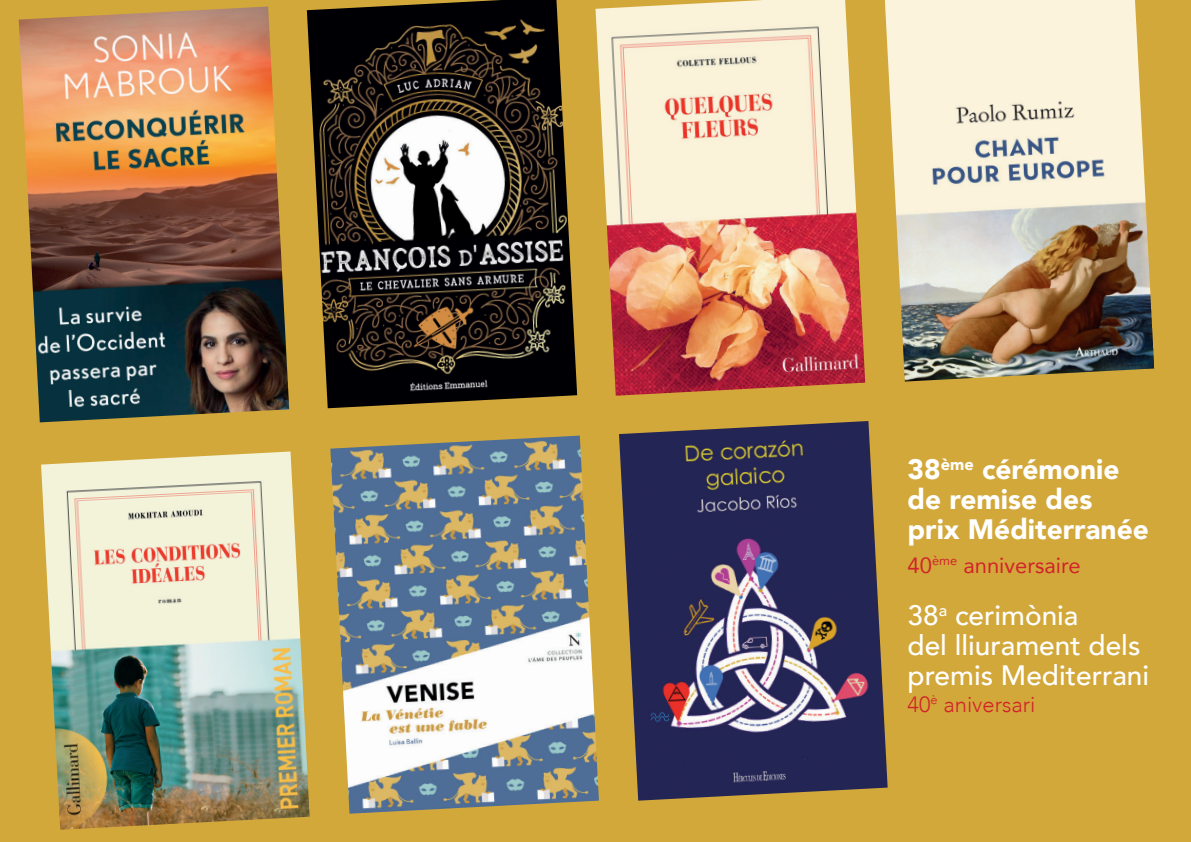
<style>
.page{position:relative;width:1191px;height:842px;background:#d3a83a}
.page>*{position:absolute;margin:0;border:0;box-sizing:border-box;transform-origin:0 0}
.t1{font:500 28px/30px "Avenir";color:#fff}
.t2{font:900 28px/30px "Avenir";color:#fff}
.t3{font:22px "Avenir";color:#d1232a}
.t4{font:300 22px "Avenir";color:#d1232a}
</style>
<div class="page">
<img style="left:595px;top:0;width:270px;height:396px">
<img style="left:307px;top:0;width:270px;height:408px">
<img style="left:41px;top:451px;width:269px;height:379px">
<img style="left:619px;top:421px;width:268px;height:380px">
<img style="left:19px;top:6px;width:270px;height:416px">
<img style="left:330px;top:436px;width:269px;height:378px">
<img style="left:885px;top:0;width:269px;height:382px">
<p class="t2" style="left:907px;top:453px;width:243px">38<sup>ème</sup> cérémonie de remise des prix Méditerranée</p>
<p class="t3" style="left:907px;top:547px;width:175px">40<sup>ème</sup> anniversaire</p>
<p class="t1" style="left:907px;top:599px;width:243px">38<sup>a</sup> cerimònia<br>del lliurament dels premis Mediterrani</p>
<p class="t4" style="left:907px;top:691px;width:129px">40<sup>è</sup> aniversari</p>
</div>
